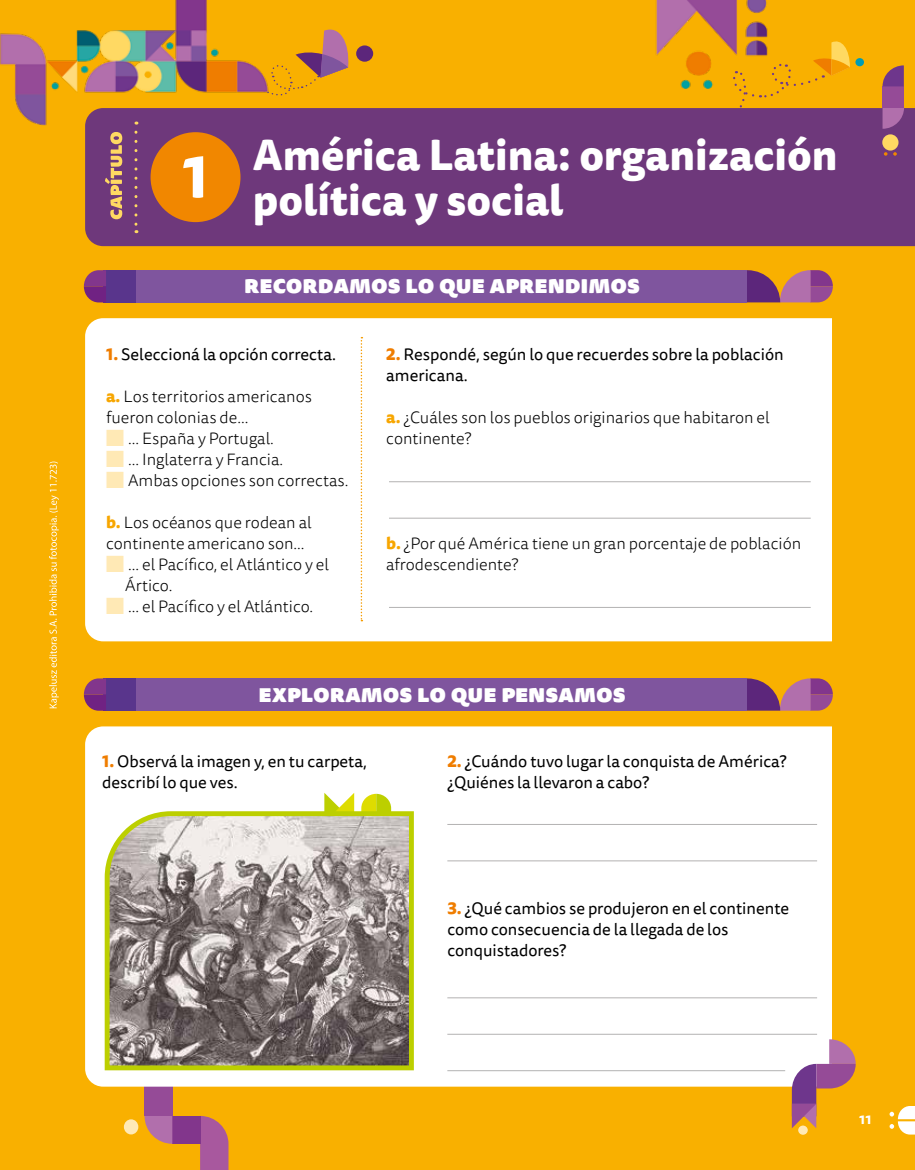
<style>
.page{position:relative;width:915px;height:1170px;background:#fff}
.page>*{position:absolute;margin:0;border:0;box-sizing:border-box;transform-origin:0 0}
.t1{font:800 58.2px "Tisa Sans Pro";color:#fff}
.t2{font:800 42px/45px "Tisa Sans Pro";color:#fff}
.t3{font:900 24px "Tisa Sans Pro";color:#fff}
.t4{font:300 16.5px/21px "Tisa Sans Pro";color:#000}
.t5{font:16.5px/21px "Tisa Sans Pro";color:#000}
.t6{font:700 15px "Tisa Sans Pro";color:#fff}
.s1{font-weight:800;color:#ef7d00}
.s2{font-weight:800;color:#f7a600}
.s3{font-weight:900;font-size:31.5px;color:#ffe9b5}
</style>
<div class="page">
<div style="left:0;top:0;width:914px;height:1169px;background:#f9b000"></div>
<div style="left:85px;top:318px;width:746px;height:323px;background:#fff"></div>
<svg style="left:200px;top:1115px;width:28px;height:54px"></svg>
<div style="left:172px;top:1115px;width:28px;height:28px;background:#82368c"></div>
<svg style="left:144px;top:1115px;width:28px;height:28px"></svg>
<div style="left:124px;top:1119px;width:14px;height:15px;background:#ffe9b5;border-radius:50%"></div>
<div style="left:144px;top:1084px;width:28px;height:31px;background:#954b97"></div>
<img style="left:0;top:0;width:904px;height:126px">
<div style="left:85px;top:108px;width:829px;height:138px;background:#6e387b"></div>
<div style="left:85px;top:726px;width:746px;height:360px;background:#fff"></div>
<svg style="left:745px;top:270px;width:87px;height:32px"></svg>
<div style="left:106px;top:270px;width:639px;height:32px;background:#7f559e"></div>
<div style="left:104px;top:270px;width:32px;height:32px;background:#59358c"></div>
<svg style="left:84px;top:270px;width:22px;height:32px"></svg>
<svg style="left:745px;top:678px;width:87px;height:32px"></svg>
<div style="left:106px;top:678px;width:639px;height:32px;background:#7f559e"></div>
<div style="left:104px;top:678px;width:32px;height:32px;background:#59358c"></div>
<svg style="left:84px;top:678px;width:22px;height:32px"></svg>
<svg style="left:791px;top:1039px;width:64px;height:89px"></svg>
<svg style="left:797px;top:1125px;width:10px;height:9px"></svg>
<svg style="left:889px;top:1106px;width:25px;height:28px"></svg>
<svg style="left:134px;top:132px;width:3px;height:101px"></svg>
<div style="left:150px;top:132px;width:90px;height:90px;background:#f18700;border-radius:50%"></div>
<svg style="left:105px;top:132px;width:17px;height:87px"></svg>
<svg style="left:360px;top:337px;width:2px;height:284px"></svg>
<hr style="left:447px;top:997px;width:369px;height:1px;background:#b3b2b2">
<hr style="left:447px;top:1033px;width:369px;height:1px;background:#b3b2b2">
<hr style="left:447px;top:1070px;width:337px;height:1px;background:#b3b2b2">
<hr style="left:447px;top:824px;width:369px;height:1px;background:#b3b2b2">
<hr style="left:447px;top:860px;width:369px;height:1px;background:#b3b2b2">
<hr style="left:389px;top:607px;width:421px;height:1px;background:#b3b2b2">
<hr style="left:389px;top:481px;width:421px;height:1px;background:#b3b2b2">
<hr style="left:389px;top:517px;width:421px;height:1px;background:#b3b2b2">
<svg style="left:361px;top:793px;width:30px;height:15px"></svg>
<svg style="left:324px;top:792px;width:30px;height:16px"></svg>
<svg style="left:102px;top:808px;width:314px;height:264px"></svg>
<svg style="left:49px;top:461px;width:10px;height:247px"></svg>
<div style="left:881px;top:134px;width:17px;height:16px;background:#ffd962;border-radius:50%"></div>
<svg style="left:883px;top:152px;width:13px;height:4px"></svg>
<svg style="left:882px;top:107px;width:21px;height:22px"></svg>
<div style="left:882px;top:86px;width:21px;height:21px;background:#954b97"></div>
<svg style="left:882px;top:65px;width:21px;height:21px"></svg>
<h1 class="t1" style="left:183px;top:133px;width:27px">1</h1>
<h2 class="t2" style="left:253px;top:132px;width:586px">América Latina: organización política y social</h2>
<h3 class="t3" style="left:244px;top:265px;width:397px">RECORDAMOS LO QUE APRENDIMOS</h3>
<p class="t5" style="left:106px;top:344px;width:231px"><span class="s1">1.</span> Seleccioná la opción correcta.</p>
<p class="t4" style="left:106px;top:386px;width:207px"><span class="s2">a.</span> Los territorios americanos fueron colonias de...</p>
<p class="t4" style="left:106px;top:428px;width:169px"><span class="s3">▪</span> ... España y Portugal.</p>
<p class="t4" style="left:106px;top:449px;width:178px"><span class="s3">▪</span> ... Inglaterra y Francia.</p>
<p class="t4" style="left:106px;top:470px;width:244px"><span class="s3">▪</span> Ambas opciones son correctas.</p>
<p class="t4" style="left:106px;top:512px;width:207px"><span class="s2">b.</span> Los océanos que rodean al continente americano son...</p>
<p class="t4" style="left:125px;top:554px;width:205px;text-indent:-19px"><span class="s3">▪</span> ... el Pacífico, el Atlántico y el<br>Ártico.</p>
<p class="t4" style="left:106px;top:596px;width:208px"><span class="s3">▪</span> ... el Pacífico y el Atlántico.</p>
<p class="t5" style="left:386px;top:344px;width:399px"><span class="s1">2.</span> Respondé, según lo que recuerdes sobre la población americana.</p>
<p class="t4" style="left:386px;top:407px;width:385px"><span class="s2">a.</span> ¿Cuáles son los pueblos originarios que habitaron el continente?</p>
<p class="t4" style="left:386px;top:533px;width:416px"><span class="s2">b.</span> ¿Por qué América tiene un gran porcentaje de población afrodescendiente?</p>
<h3 class="t3" style="left:258px;top:673px;width:368px">EXPLORAMOS LO QUE PENSAMOS</h3>
<p class="t5" style="left:102px;top:751px;width:266px"><span class="s1">1.</span> Observá la imagen y, en tu carpeta, describí lo que ves.</p>
<p class="t5" style="left:447px;top:750px;width:341px"><span class="s1">2.</span> ¿Cuándo tuvo lugar la conquista de América? ¿Quiénes la llevaron a cabo?</p>
<p class="t5" style="left:447px;top:897px;width:343px"><span class="s1">3.</span> ¿Qué cambios se produjeron en el continente como consecuencia de la llegada de los conquistadores?</p>
<p class="t6" style="left:859px;top:1107px;width:14px">11</p>
</div>
